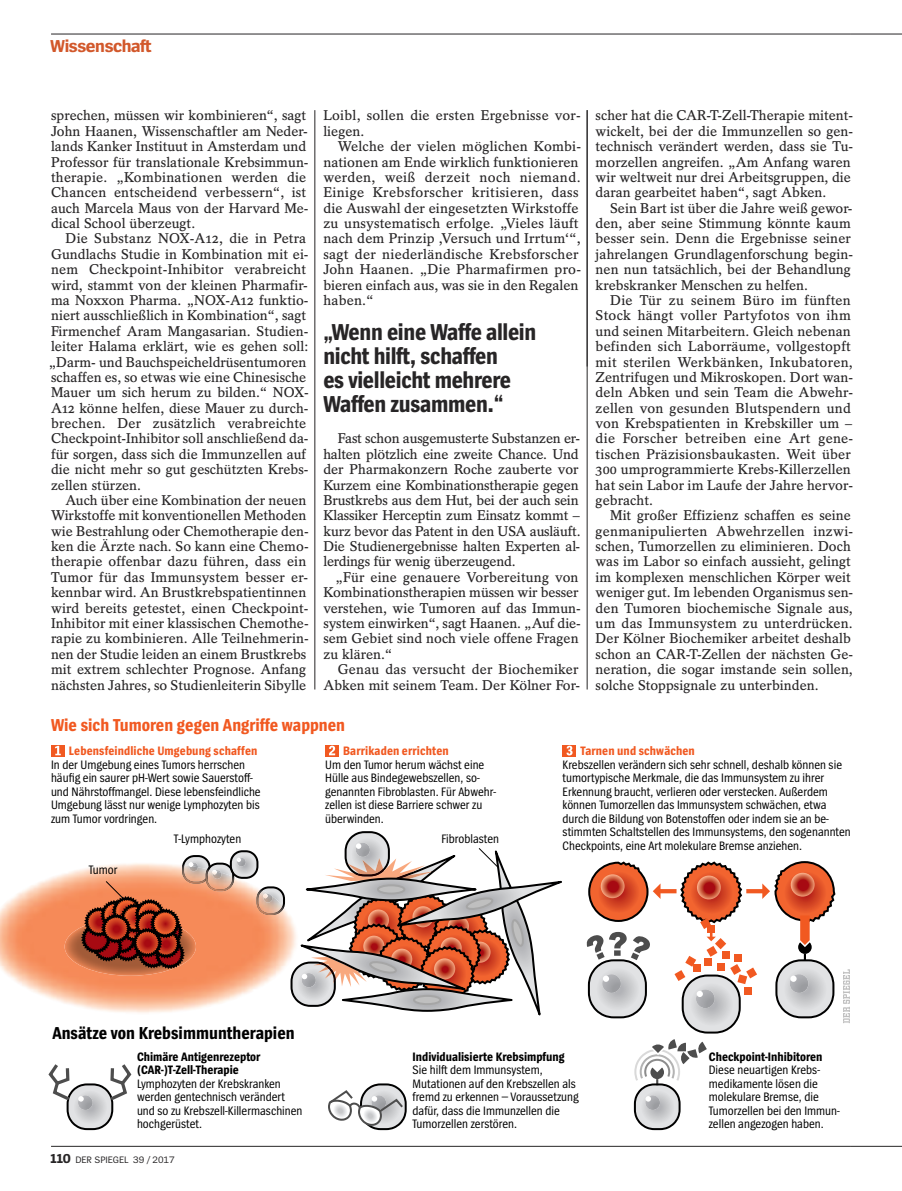
<style>
.page{position:relative;width:902px;height:1191px;background:#fff}
.page>*{position:absolute;margin:0;border:0;box-sizing:border-box;transform-origin:0 0}
.t1{font:700 24px/24px "Spiegel Sans Cd";letter-spacing:-.015em;color:#272526}
.t2{font:700 18px "Spiegel Sans Cd";color:#f15921}
.t3{font:700 18px "Spiegel Sans Cd";color:#000}
.t4{font:700 18px "Spiegel Sans";letter-spacing:-.025em;color:#d2582b}
.t5{font:600 14.1px/15.5px "Spiegel Serif";color:#272526}
.t6{font:12.75px/13.5px "Spiegel Sans Cd";color:#000}
.t7{font:700 12.75px/13.5px "Spiegel Sans Cd";color:#000}
.t8{font:700 12.75px "Spiegel Sans Cd";letter-spacing:.005em;color:#f15921}
.t9{font:9.75px "Spiegel Sans";letter-spacing:-.005em;color:#272526}
.s1{font-weight:700;font-size:13.5px}
</style>
<div class="page">
<img style="left:0;top:870px;width:79px;height:137px">
<img style="left:65px;top:917px;width:131px;height:58px;border-radius:50%">
<svg style="left:48px;top:1064px;width:84px;height:66px"></svg>
<svg style="left:328px;top:1083px;width:78px;height:47px"></svg>
<svg style="left:660px;top:889px;width:14px;height:4px"></svg>
<svg style="left:588px;top:861px;width:72px;height:61px"></svg>
<svg style="left:633px;top:1039px;width:73px;height:91px"></svg>
<svg style="left:79px;top:831px;width:483px;height:185px"></svg>
<div style="left:325px;top:745px;width:14px;height:11px;background:#f15921"></div>
<svg style="left:329px;top:745px;width:6px;height:10px"></svg>
<div style="left:562px;top:745px;width:14px;height:11px;background:#f15921"></div>
<svg style="left:566px;top:745px;width:6px;height:10px"></svg>
<div style="left:51px;top:745px;width:14px;height:11px;background:#f15921"></div>
<svg style="left:55px;top:746px;width:6px;height:9px"></svg>
<svg style="left:586px;top:932px;width:64px;height:86px"></svg>
<svg style="left:843px;top:969px;width:6px;height:54px"></svg>
<svg style="left:674px;top:861px;width:162px;height:172px"></svg>
<hr style="left:51px;top:34px;width:799px;height:1px;background:#272526">
<hr style="left:850px;top:34px;width:51px;height:1px;background:#272526">
<hr style="left:51px;top:1146px;width:799px;height:1px;background:#272526">
<hr style="left:850px;top:1146px;width:51px;height:1px;background:#272526">
<hr style="left:314px;top:110px;width:1px;height:579px;background:#272526">
<hr style="left:587px;top:110px;width:1px;height:579px;background:#272526">
<p class="t4" style="left:50px;top:39px;width:103px">Wissenschaft</p>
<p class="t5" style="left:51px;top:109px;width:259px">sprechen, müssen wir kombinieren“, sagt John Haanen, Wissenschaftler am Neder&shy;lands Kanker Instituut in Amsterdam und Professor für translationale Krebsimmun&shy;therapie. „Kombinationen werden die Chancen entscheidend verbessern“, ist auch Marcela Maus von der Harvard Me&shy;dical School überzeugt.</p>
<p class="t5" style="left:49px;top:232px;width:261px;text-indent:17px">Die Substanz NOX-A12, die in Petra Gundlachs Studie in Kombination mit ei&shy;nem Checkpoint-Inhibitor verabreicht wird, stammt von der kleinen Pharmafir&shy;ma Noxxon Pharma. „NOX-A12 funktio&shy;niert ausschließlich in Kombination“, sagt Firmenchef Aram Mangasarian. Studien&shy;leiter Halama erklärt, wie es gehen soll: „Darm- und Bauchspeicheldrüsentumoren schaffen es, so etwas wie eine Chinesische Mauer um sich herum zu bilden.“ NOX-A12 könne helfen, diese Mauer zu durch&shy;brechen. Der zusätzlich verabreichte Checkpoint-Inhibitor soll anschließend da&shy;für sorgen, dass sich die Immunzellen auf die nicht mehr so gut geschützten Krebs&shy;zellen stürzen.</p>
<p class="t5" style="left:51px;top:494px;width:259px;text-indent:14px">Auch über eine Kombination der neuen Wirkstoffe mit konventionellen Methoden wie Bestrahlung oder Chemotherapie den&shy;ken die Ärzte nach. So kann eine Chemo&shy;therapie offenbar dazu führen, dass ein Tumor für das Immunsystem besser er&shy;kennbar wird. An Brustkrebspatientinnen wird bereits getestet, einen Checkpoint-Inhibitor mit einer klassischen Chemothe&shy;rapie zu kombinieren. Alle Teilnehmerin&shy;nen der Studie leiden an einem Brustkrebs mit extrem schlechter Prognose. Anfang nächsten Jahres, so Studienleiterin Sibylle</p>
<p class="t5" style="left:323px;top:109px;width:259px">Loibl, sollen die ersten Ergebnisse vor&shy;liegen.</p>
<p class="t5" style="left:323px;top:140px;width:259px;text-indent:14px">Welche der vielen möglichen Kombi&shy;nationen am Ende wirklich funktionieren werden, weiß derzeit noch niemand.<br>Einige Krebsforscher kritisieren, dass die Auswahl der eingesetzten Wirkstoffe zu unsystematisch erfolge. „Vieles läuft nach dem Prinzip ,Versuch und Irrtum‘“, sagt der niederländische Krebsforscher John Haanen. „Die Pharmafirmen pro&shy;bieren einfach aus, was sie in den Regalen haben.“</p>
<h1 class="t1" style="left:323px;top:322px;width:214px">„Wenn eine Waffe allein nicht hilft, schaffen<br>es vielleicht mehrere<br>Waffen zusammen.“</h1>
<p class="t5" style="left:323px;top:432px;width:259px;text-indent:14px">Fast schon ausgemusterte Substanzen er&shy;halten plötzlich eine zweite Chance. Und der Pharmakonzern Roche zauberte vor Kurzem eine Kombinationstherapie gegen Brustkrebs aus dem Hut, bei der auch sein Klassiker Herceptin zum Einsatz kommt – kurz bevor das Patent in den USA ausläuft.<br>Die Studienergebnisse halten Experten al&shy;lerdings für wenig überzeugend.</p>
<p class="t5" style="left:323px;top:571px;width:259px;text-indent:12px">„Für eine genauere Vorbereitung von Kombinationstherapien müssen wir besser verstehen, wie Tumoren auf das Immun&shy;system einwirken“, sagt Haanen. „Auf die&shy;sem Gebiet sind noch viele offene Fragen zu klären.“</p>
<p class="t5" style="left:323px;top:663px;width:258px;text-align:right">Genau das versucht der Biochemiker<br>Abken mit seinem Team. Der Kölner For-</p>
<p class="t2" style="left:51px;top:719px;width:295px">Wie sich Tumoren gegen Angriffe wappnen</p>
<p class="t5" style="left:595px;top:109px;width:259px">scher hat die CAR-T-Zell-Therapie mitent&shy;wickelt, bei der die Immunzellen so gen&shy;technisch verändert werden, dass sie Tu&shy;morzellen angreifen. „Am Anfang waren wir weltweit nur drei Arbeitsgruppen, die daran gearbeitet haben“, sagt Abken.</p>
<p class="t5" style="left:595px;top:202px;width:259px;text-indent:14px">Sein Bart ist über die Jahre weiß gewor&shy;den, aber seine Stimmung könnte kaum besser sein. Denn die Ergebnisse seiner jahrelangen Grundlagenforschung begin&shy;nen nun tatsächlich, bei der Behandlung krebskranker Menschen zu helfen.</p>
<p class="t5" style="left:595px;top:294px;width:259px;text-indent:14px">Die Tür zu seinem Büro im fünften Stock hängt voller Partyfotos von ihm und seinen Mitarbeitern. Gleich nebenan befinden sich Laborräume, vollgestopft mit sterilen Werkbänken, Inkubatoren, Zentrifugen und Mikroskopen. Dort wan&shy;deln Abken und sein Team die Abwehr&shy;zellen von gesunden Blutspendern und von Krebspatienten in Krebskiller um – die Forscher betreiben eine Art gene&shy;tischen Präzisionsbaukasten. Weit über 300 umprogrammierte Krebs-Killerzellen hat sein Labor im Laufe der Jahre hervor&shy;gebracht.</p>
<p class="t5" style="left:595px;top:509px;width:259px;text-indent:14px">Mit großer Effizienz schaffen es seine genmanipulierten Abwehrzellen inzwi&shy;schen, Tumorzellen zu eliminieren. Doch was im Labor so einfach aussieht, gelingt im komplexen menschlichen Körper weit weniger gut. Im lebenden Organismus sen&shy;den Tumoren biochemische Signale aus, um das Immunsystem zu unterdrücken.<br>Der Kölner Biochemiker arbeitet deshalb schon an CAR-T-Zellen der nächsten Ge&shy;neration, die sogar imstande sein sollen, solche Stoppsignale zu unterbinden.</p>
<p class="t8" style="left:69px;top:746px;width:190px">Lebensfeindliche Umgebung schaffen</p>
<p class="t6" style="left:51px;top:758px;width:211px">In der Umgebung eines Tumors herrschen häufig ein saurer pH-Wert sowie Sauerstoff&shy;und Nährstoffmangel. Diese lebensfeindliche Umgebung lässt nur wenige Lymphozyten bis zum Tumor vordringen.</p>
<p class="t8" style="left:343px;top:746px;width:107px">Barrikaden errichten</p>
<p class="t6" style="left:325px;top:758px;width:172px">Um den Tumor herum wächst eine<br>Hülle aus Bindegewebszellen, so&shy;genannten Fibroblasten. Für Abwehr&shy;zellen ist diese Barriere schwer zu überwinden.</p>
<p class="t6" style="left:89px;top:864px;width:30px">Tumor</p>
<p class="t6" style="left:174px;top:832px;width:69px">T-Lymphozyten</p>
<p class="t6" style="left:441px;top:833px;width:59px">Fibroblasten</p>
<p class="t3" style="left:52px;top:1026px;width:244px">Ansätze von Krebsimmuntherapien</p>
<p class="t8" style="left:580px;top:746px;width:116px">Tarnen und schwächen</p>
<p class="t6" style="left:562px;top:758px;width:290px">Krebszellen verändern sich sehr schnell, deshalb können sie tumortypische Merkmale, die das Immunsystem zu ihrer Erkennung braucht, verlieren oder verstecken. Außerdem können Tumorzellen das Immunsystem schwächen, etwa durch die Bildung von Botenstoffen oder indem sie an be&shy;stimmten Schaltstellen des Immunsystems, den sogenannten Checkpoints, eine Art molekulare Bremse anziehen.</p>
<p class="t7" style="left:137px;top:1050px;width:125px">Chimäre Antigenrezeptor (CAR-)T-Zell-Therapie</p>
<p class="t6" style="left:137px;top:1077px;width:167px">Lymphozyten der Krebskranken werden gentechnisch verändert und so zu Krebszell-Killermaschinen hochgerüstet.</p>
<p class="t9" style="left:51px;top:1156px;width:125px"><span class="s1">110</span> DER SPIEGEL 39 / 2017</p>
<p class="t7" style="left:412px;top:1050px;width:153px">Individualisierte Krebsimpfung</p>
<p class="t6" style="left:412px;top:1064px;width:168px">Sie hilft dem Immunsystem,<br>Mutationen auf den Krebszellen als fremd zu erkennen – Voraussetzung dafür, dass die Immunzellen die<br>Tumorzellen zerstören.</p>
<p class="t7" style="left:708px;top:1050px;width:115px">Checkpoint-Inhibitoren</p>
<p class="t6" style="left:708px;top:1064px;width:132px">Diese neuartigen Krebs&shy;medikamente lösen die molekulare Bremse, die<br>Tumorzellen bei den Immun&shy;zellen angezogen haben.</p>
</div>
